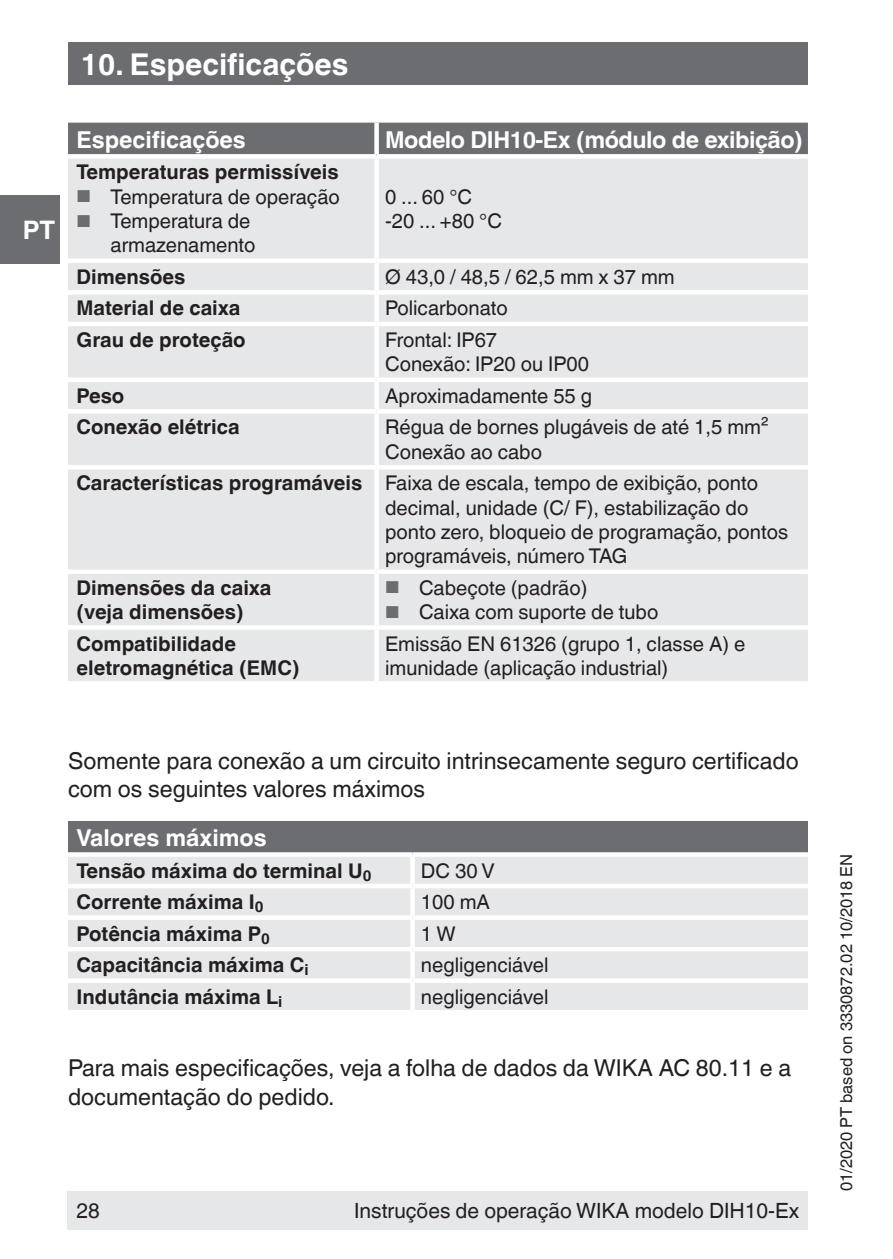
<style>
.page{position:relative;width:893px;height:1259px;background:#fff}
.page>*{position:absolute;margin:0;border:0;box-sizing:border-box;transform-origin:0 0}
.t1{font:700 30px "Helvetica World";color:#fff}
.t2{font:700 25.5px "Helvetica World";color:#fff}
.t3{font:23.4px/27.9px "Helvetica World";color:#231f20}
.t4{font:700 23.4px "Helvetica World";letter-spacing:-.02em;color:#fff}
.t5{font:700 23.4px "Helvetica World";color:#fff}
.t6{font:21px "Helvetica World";color:#231f20}
.t7{font:20.4px/24.3px "Helvetica World";color:#231f20}
.t8{font:700 20.4px/24.3px "Helvetica World";color:#231f20}
.t9{font:16.5px "Helvetica World";color:#231f20}
.s1{font-size:17.1px;color:#6c6d70}
.s2{font-weight:700}
</style>
<div class="page">
<div style="left:0;top:196px;width:60px;height:68px;background:#6c6d70"></div>
<div style="left:67px;top:1191px;width:741px;height:38px;background:#e6e7e9"></div>
<div style="left:68px;top:43px;width:740px;height:42px;background:#6c6d70"></div>
<div style="left:68px;top:123px;width:740px;height:31px;background:#6c6d70"></div>
<div style="left:68px;top:159px;width:740px;height:522px;background:#e6e7e9"></div>
<div style="left:374px;top:123px;width:5px;height:31px;background:#fff"></div>
<div style="left:374px;top:159px;width:5px;height:99px;background:#fff"></div>
<div style="left:68px;top:258px;width:309px;height:5px;background:#fff"></div>
<div style="left:377px;top:258px;width:431px;height:5px;background:#fff"></div>
<div style="left:374px;top:263px;width:5px;height:27px;background:#fff"></div>
<div style="left:68px;top:290px;width:309px;height:5px;background:#fff"></div>
<div style="left:377px;top:290px;width:431px;height:5px;background:#fff"></div>
<div style="left:374px;top:295px;width:5px;height:27px;background:#fff"></div>
<hr style="left:68px;top:322px;width:309px;height:4px;background:#fff">
<hr style="left:377px;top:322px;width:431px;height:4px;background:#fff">
<div style="left:374px;top:326px;width:5px;height:51px;background:#fff"></div>
<div style="left:68px;top:377px;width:309px;height:5px;background:#fff"></div>
<div style="left:377px;top:377px;width:431px;height:5px;background:#fff"></div>
<div style="left:374px;top:382px;width:5px;height:27px;background:#fff"></div>
<hr style="left:68px;top:409px;width:309px;height:4px;background:#fff">
<hr style="left:377px;top:409px;width:431px;height:4px;background:#fff">
<div style="left:374px;top:413px;width:5px;height:52px;background:#fff"></div>
<div style="left:374px;top:469px;width:5px;height:100px;background:#fff"></div>
<div style="left:374px;top:574px;width:5px;height:51px;background:#fff"></div>
<div style="left:374px;top:630px;width:5px;height:51px;background:#fff"></div>
<hr style="left:68px;top:465px;width:309px;height:4px;background:#fff">
<hr style="left:377px;top:465px;width:431px;height:4px;background:#fff">
<div style="left:68px;top:569px;width:309px;height:5px;background:#fff"></div>
<div style="left:377px;top:569px;width:431px;height:5px;background:#fff"></div>
<div style="left:68px;top:625px;width:309px;height:5px;background:#fff"></div>
<div style="left:377px;top:625px;width:431px;height:5px;background:#fff"></div>
<div style="left:68px;top:821px;width:740px;height:33px;background:#6c6d70"></div>
<div style="left:68px;top:857px;width:740px;height:153px;background:#e6e7e9"></div>
<div style="left:410px;top:856px;width:5px;height:28px;background:#fff"></div>
<hr style="left:68px;top:884px;width:344px;height:4px;background:#fff">
<hr style="left:412px;top:884px;width:396px;height:4px;background:#fff">
<div style="left:410px;top:888px;width:5px;height:27px;background:#fff"></div>
<div style="left:68px;top:915px;width:344px;height:5px;background:#fff"></div>
<div style="left:412px;top:915px;width:396px;height:5px;background:#fff"></div>
<div style="left:410px;top:920px;width:5px;height:27px;background:#fff"></div>
<hr style="left:68px;top:947px;width:344px;height:4px;background:#fff">
<hr style="left:412px;top:947px;width:396px;height:4px;background:#fff">
<div style="left:410px;top:951px;width:5px;height:27px;background:#fff"></div>
<div style="left:68px;top:978px;width:344px;height:5px;background:#fff"></div>
<div style="left:412px;top:978px;width:396px;height:5px;background:#fff"></div>
<div style="left:410px;top:983px;width:5px;height:27px;background:#fff"></div>
<svg style="left:68px;top:852px;width:344px;height:2px"></svg>
<svg style="left:412px;top:852px;width:396px;height:3px"></svg>
<p class="t2" style="left:23px;top:215px;width:34px">PT</p>
<h1 class="t1" style="left:81px;top:47px;width:269px">10. Especificações</h1>
<p class="t5" style="left:77px;top:126px;width:171px">Especificações</p>
<p class="t4" style="left:385px;top:126px;width:419px">Modelo DIH10-Ex (módulo de exibição)</p>
<p class="t8" style="left:77px;top:160px;width:264px">Temperaturas permissíveis</p>
<p class="t7" style="left:77px;top:184px;width:265px"><span class="s1">■</span> Temperatura de operação</p>
<p class="t7" style="left:77px;top:209px;width:180px;text-align:right"><span class="s1">■</span> Temperatura de armazenamento</p>
<p class="t7" style="left:385px;top:184px;width:118px">0 ... 60 °C -20 ... +80 °C</p>
<p class="t8" style="left:77px;top:265px;width:110px">Dimensões</p>
<p class="t7" style="left:385px;top:265px;width:291px">Ø 43,0 / 48,5 / 62,5 mm x 37 mm</p>
<p class="t8" style="left:77px;top:296px;width:165px">Material de caixa</p>
<p class="t7" style="left:385px;top:296px;width:124px">Policarbonato</p>
<p class="t8" style="left:77px;top:328px;width:171px">Grau de proteção</p>
<p class="t7" style="left:385px;top:328px;width:205px">Frontal: IP67<br>Conexão: IP20 ou IP00</p>
<p class="t8" style="left:77px;top:384px;width:49px">Peso</p>
<p class="t7" style="left:385px;top:384px;width:208px">Aproximadamente 55 g</p>
<p class="t8" style="left:77px;top:415px;width:165px">Conexão elétrica</p>
<p class="t7" style="left:385px;top:415px;width:385px">Régua de bornes plugáveis de até 1,5 mm²<br>Conexão ao cabo</p>
<p class="t7" style="left:385px;top:471px;width:405px;text-indent:-309px"><span class="s2">Características programáveis</span> Faixa de escala, tempo de exibição, ponto decimal, unidade (C/ F), estabilização do ponto zero, bloqueio de programação, pontos programáveis, número TAG</p>
<p class="t8" style="left:77px;top:575px;width:196px">Dimensões da caixa (veja dimensões)</p>
<p class="t7" style="left:385px;top:575px;width:204px"><span class="s1">■</span> Cabeçote (padrão)</p>
<p class="t7" style="left:385px;top:600px;width:275px"><span class="s1">■</span> Caixa com suporte de tubo</p>
<p class="t8" style="left:77px;top:631px;width:224px">Compatibilidade eletromagnética (EMC)</p>
<p class="t7" style="left:385px;top:631px;width:362px">Emissão EN 61326 (grupo 1, classe A) e imunidade (aplicação industrial)</p>
<p class="t3" style="left:68px;top:747px;width:732px">Somente para conexão a um circuito intrinsecamente seguro certificado com os seguintes valores máximos</p>
<p class="t5" style="left:77px;top:824px;width:192px">Valores máximos</p>
<p class="t8" style="left:77px;top:858px;width:296px">Tensão máxima do terminal U<sub>0</sub></p>
<p class="t7" style="left:421px;top:858px;width:75px">DC 30 V</p>
<p class="t8" style="left:77px;top:890px;width:188px">Corrente máxima I<sub>0</sub></p>
<p class="t7" style="left:421px;top:890px;width:71px">100 mA</p>
<p class="t8" style="left:77px;top:921px;width:195px">Potência máxima P<sub>0</sub></p>
<p class="t7" style="left:421px;top:921px;width:36px">1 W</p>
<p class="t8" style="left:77px;top:953px;width:234px">Capacitância máxima C<sub>i</sub></p>
<p class="t7" style="left:421px;top:953px;width:129px">negligenciável</p>
<p class="t8" style="left:77px;top:984px;width:207px">Indutância máxima L<sub>i</sub></p>
<p class="t7" style="left:421px;top:984px;width:129px">negligenciável</p>
<p class="t3" style="left:68px;top:1053px;width:725px;line-height:28.8px">Para mais especificações, veja a folha de dados da WIKA AC 80.11 e a documentação do pedido.</p>
<p class="t6" style="left:77px;top:1198px;width:25px">28</p>
<p class="t6" style="left:354px;top:1198px;width:447px">Instruções de operação WIKA modelo DIH10-Ex</p>
<p class="t9" style="left:837px;top:1191px;width:339px;rotate:-90deg">01/2020 PT based on 3330872.02 10/2018 EN</p>
</div>
